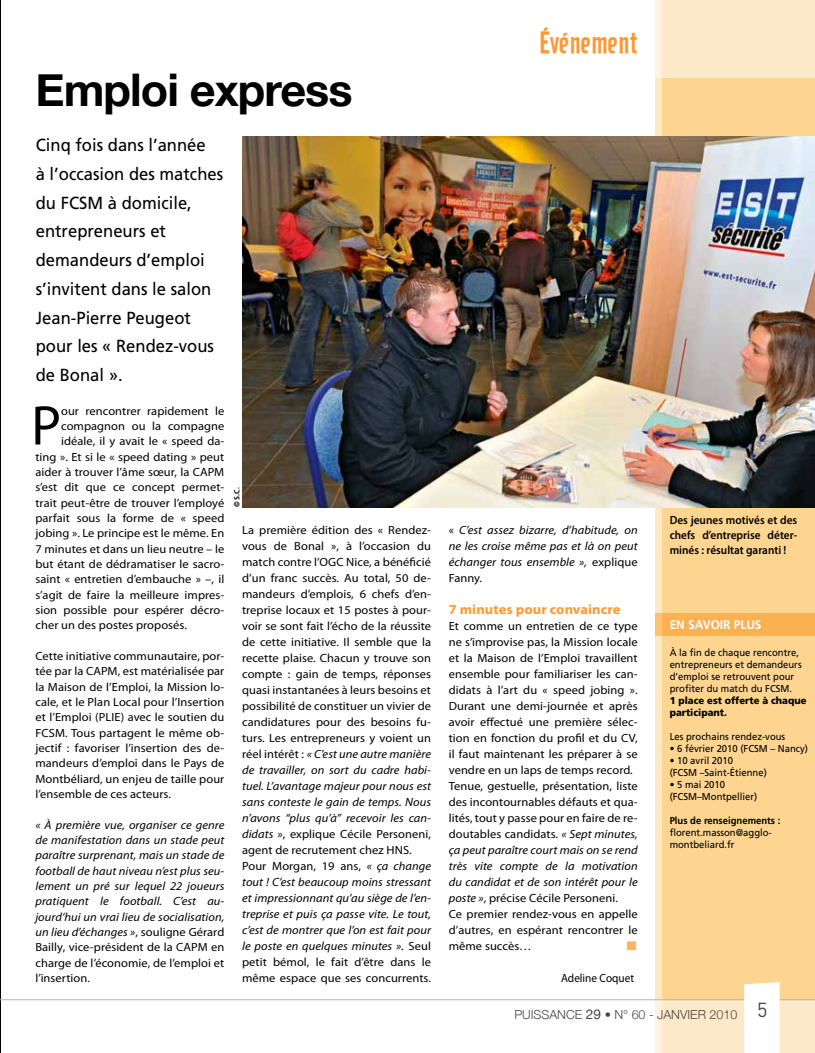
<style>
.page{position:relative;width:815px;height:1053px;background:#fff}
.page>*{position:absolute;margin:0;border:0;box-sizing:border-box;transform-origin:0 0}
.t1{font:56.38px "Myriad Pro";color:#000}
.t2{font:700 45px "Helvetica Neue";letter-spacing:-.02em;color:#000}
.t3{font:30px "Cafeta";color:#fe9831}
.t4{font:20px "DIN";color:#484847}
.t5{font:17.5px/28.8px "Frutiger";color:#000;scale:.95 1}
.t6{font:700 13.75px "Myriad Pro";letter-spacing:.005em;color:#fe9831;scale:1.05 1}
.t7{font:300 12.5px "Helvetica Neue";color:#484847}
.t8{font:700 12.5px "Frutiger";color:#fff;scale:.95 1}
.t9{font:11.88px/16px "Myriad Pro";letter-spacing:.005em;color:#000;scale:1.05 1}
.t10{font:italic 11.88px/15.4px "Myriad Pro";letter-spacing:.005em;color:#000;text-align:justify;scale:1.05 1}
.t11{font:600 11.88px/15px "Myriad Pro";color:#000;text-align:justify;scale:.95 1}
.t12{font:11.88px "Myriad Pro";letter-spacing:.005em;color:#000;scale:.95 1}
.t13{font:10px/12px "Frutiger";color:#000;scale:.95 1}
.t14{font:900 10px/12px "Frutiger";color:#000;scale:.95 1}
.t15{font:700 10px "Frutiger";color:#000;scale:.95 1}
.t16{font:700 7.5px "Frutiger";color:#000;scale:.95 1}
.s1{font-style:normal}
.s2{font-style:italic}
.s3{font-weight:400;font-size:13.62px}
</style>
<div class="page">
<svg style="left:656px;top:78px;width:7px;height:921px;background:#fde5bf"></svg>
<div style="left:663px;top:0;width:152px;height:1052px;background:#fdd490"></div>
<div style="left:656px;top:1000px;width:159px;height:52px;background:#fde9c7"></div>
<div style="left:656px;top:0;width:159px;height:78px;background:#fde9c7"></div>
<hr style="left:0;top:999px;width:815px;height:1px;background:#b1b2b3">
<svg style="left:743px;top:982px;width:37px;height:70px;background:#fefdfa"></svg>
<img style="left:242px;top:136px;width:573px;height:371px">
<div style="left:656px;top:613px;width:159px;height:22px;background:#fbb051"></div>
<h2 class="t2" style="left:35px;top:62px;width:319px">Emploi express</h2>
<h3 class="t5" style="left:36px;top:131px;width:199px">Cinq fois dans l’année<br>à l’occasion des matches du FCSM à domicile, entrepreneurs et demandeurs d’emploi s’invitent dans le salon<br>Jean-Pierre Peugeot pour les « Rendez-vous de Bonal ».</h3>
<h3 class="t3" style="left:539px;top:26px;width:100px">Événement</h3>
<h1 class="t1" style="left:31px;top:391px;width:31px">P</h1>
<p class="t9" style="left:61px;top:402px;width:157px">our rencontrer rapidement le</p>
<p class="t9" style="left:61px;top:417px;width:157px">compagnon ou la compagne</p>
<p class="t9" style="left:61px;top:433px;width:157px">idéale, il y avait le « speed da-</p>
<p class="t9" style="left:35px;top:448px;width:181px">ting ». Et si le « speed dating » peut</p>
<p class="t9" style="left:35px;top:463px;width:181px">aider à trouver l’âme sœur, la CAPM</p>
<p class="t9" style="left:35px;top:479px;width:181px">s’est dit que ce concept permet-</p>
<p class="t9" style="left:35px;top:494px;width:181px">trait peut-être de trouver l’employé</p>
<p class="t9" style="left:35px;top:509px;width:181px">parfait sous la forme de « speed</p>
<p class="t9" style="left:35px;top:525px;width:181px">jobing ». Le principe est le même. En</p>
<p class="t9" style="left:35px;top:540px;width:181px">7 minutes et dans un lieu neutre – le</p>
<p class="t9" style="left:35px;top:555px;width:181px">but étant de dédramatiser le sacro-</p>
<p class="t9" style="left:35px;top:571px;width:181px">saint « entretien d’embauche » –, il</p>
<p class="t9" style="left:35px;top:586px;width:181px">s’agit de faire la meilleure impres-</p>
<p class="t9" style="left:35px;top:601px;width:181px">sion possible pour espérer décro-</p>
<p class="t9" style="left:35px;top:617px;width:146px">cher un des postes proposés.</p>
<p class="t9" style="left:35px;top:648px;width:181px;line-height:15.4px;text-align:justify">Cette initiative communautaire, por&shy;tée par la CAPM, est matérialisée par la Maison de l’Emploi, la Mission lo&shy;cale, et le Plan Local pour l’Insertion et l’Emploi (PLIE) avec le soutien du FCSM. Tous partagent le même ob&shy;jectif : favoriser l’insertion des de&shy;mandeurs d’emploi dans le Pays de Montbéliard, un enjeu de taille pour l’ensemble de ces acteurs.</p>
<p class="t10" style="left:35px;top:816px;width:181px">« À première vue, organiser ce genre de manifestation dans un stade peut paraître surprenant, mais un stade de football de haut niveau n’est plus seu&shy;lement un pré sur lequel 22 joueurs pratiquent le football. C’est au&shy;jourd’hui un vrai lieu de socialisation, un lieu d’échanges »<span class="s1">, souligne Gérard Bailly, vice-président de la CAPM en charge de l’économie, de l’emploi et l’insertion.</span></p>
<p class="t16" style="left:232px;top:507px;width:23px;rotate:-90deg">© S.C.</p>
<p class="t9" style="left:242px;top:521px;width:181px">La première édition des « Rendez&shy;vous de Bonal », à l’occasion du match contre l’OGC Nice, a bénéficié d’un franc succès. Au total, 50 de&shy;mandeurs d’emplois, 6 chefs d’en&shy;treprise locaux et 15 postes à pour&shy;voir se sont fait l’écho de la réussite de cette initiative. Il semble que la recette plaise. Chacun y trouve son compte : gain de temps, réponses quasi instantanées à leurs besoins et possibilité de constituer un vivier de candidatures pour des besoins fu&shy;turs. Les entrepreneurs y voient un réel intérêt : <span class="s2">« C’est une autre manière de travailler, on sort du cadre habi&shy;tuel. L’avantage majeur pour nous est sans conteste le gain de temps. Nous n’avons “plus qu’à” recevoir les can&shy;didats »</span>, explique Cécile Personeni, agent de recrutement chez HNS.<br>Pour Morgan, 19 ans, <span class="s2">« ça change tout ! C’est beaucoup moins stressant et impressionnant qu’au siège de l’en&shy;treprise et puis ça passe vite. Le tout, c’est de montrer que l’on est fait pour le poste en quelques minutes ».</span> Seul petit bémol, le fait d’être dans le même espace que ses concurrents.</p>
<p class="t10" style="left:449px;top:521px;width:181px;line-height:16px"><span class="s1">«</span> C’est assez bizarre, d’habitude, on ne les croise même pas et là on peut échanger tous ensemble », <span class="s1">explique Fanny.</span></p>
<p class="t6" style="left:449px;top:600px;width:165px">7 minutes pour convaincre</p>
<p class="t9" style="left:449px;top:617px;width:181px">Et comme un entretien de ce type ne s’improvise pas, la Mission locale et la Maison de l’Emploi travaillent ensemble pour familiariser les can&shy;didats à l’art du « speed jobing ».<br>Durant une demi-journée et après avoir effectué une première sélec&shy;tion en fonction du profil et du CV, il faut maintenant les préparer à se vendre en un laps de temps record.<br>Tenue, gestuelle, présentation, liste des incontournables défauts et qua&shy;lités, tout y passe pour en faire de re&shy;doutables candidats. <span class="s2">« Sept minutes, ça peut paraître court mais on se rend très vite compte de la motivation du candidat et de son intérêt pour le poste »</span>, précise Cécile Personeni.<br>Ce premier rendez-vous en appelle d’autres, en espérant rencontrer le même succès…</p>
<p class="t12" style="left:561px;top:970px;width:78px">Adeline Coquet</p>
<p class="t11" style="left:670px;top:511px;width:136px">Des jeunes motivés et des chefs d’entreprise déter&shy;minés : résultat garanti !</p>
<p class="t8" style="left:670px;top:617px;width:98px">EN SAVOIR PLUS</p>
<p class="t13" style="left:670px;top:646px;width:140px">À la fin de chaque rencontre, entrepreneurs et demandeurs d’emploi se retrouvent pour profiter du match du FCSM.</p>
<p class="t14" style="left:670px;top:694px;width:146px">1 place est offerte à chaque participant.</p>
<p class="t13" style="left:670px;top:730px;width:123px">Les prochains rendez-vous</p>
<p class="t13" style="left:670px;top:742px;width:147px">• 6 février 2010 (FCSM – Nancy)</p>
<p class="t13" style="left:670px;top:754px;width:104px">• 10 avril 2010<br>(FCSM –Saint-Étienne)</p>
<p class="t13" style="left:670px;top:778px;width:94px">• 5 mai 2010 (FCSM–Montpellier)</p>
<p class="t15" style="left:670px;top:814px;width:118px">Plus de renseignements :</p>
<p class="t13" style="left:670px;top:826px;width:109px">florent.masson@agglo&shy;montbeliard.fr</p>
<p class="t7" style="left:514px;top:1007px;width:172px">PUISSANCE <span class="s3">29</span> • N° 60 - JANVIER</p>
<p class="t7" style="left:709px;top:1007px;width:29px">2010</p>
<h3 class="t4" style="left:757px;top:997px;width:12px">5</h3>
</div>
